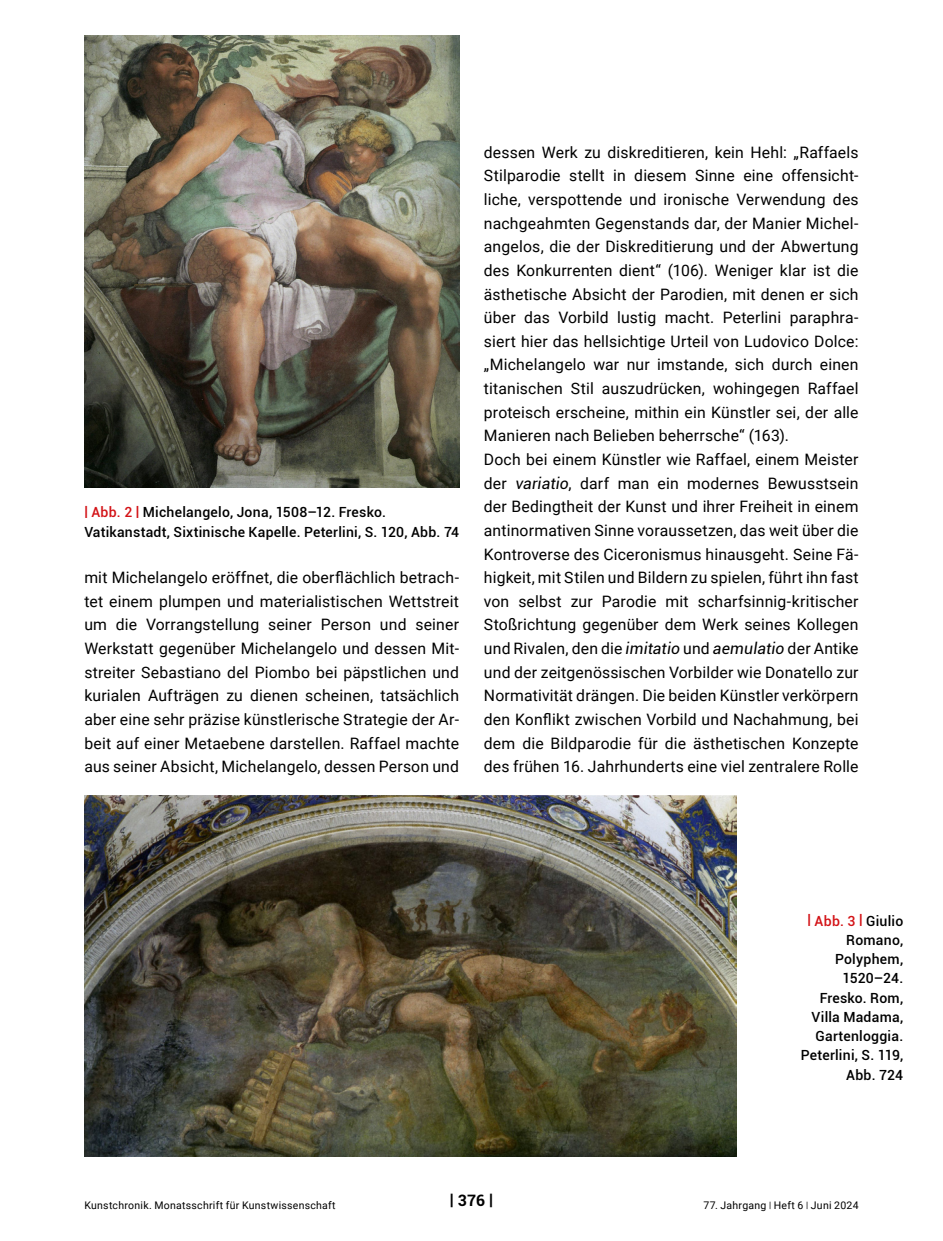
<style>
.page{position:relative;width:943px;height:1241px;background:#fff}
.page>*{position:absolute;margin:0;border:0;box-sizing:border-box;transform-origin:0 0}
.Fließtext{font:15.75px/23.6px "Roboto";letter-spacing:.01em;color:#000;text-align:justify}
.t1{font:700 15.75px "Roboto";color:#000}
.t2{font:500 14px/19.2px "Roboto";letter-spacing:.015em;color:#000}
.t3{font:10.5px "Roboto";letter-spacing:.025em;color:#000}
.s1{font-weight:700;color:#d31216}
.s2{color:#d31216}
.s3{font-style:italic}
.s4{font-size:8.75px}
</style>
<div class="page">
<img style="left:84px;top:35px;width:375px;height:452px">
<img style="left:85px;top:795px;width:651px;height:361px">
<p class="t2" style="left:84px;top:502px;width:376px"><span class="s1">|</span> <span class="s2">Abb. 2</span> <span class="s1">|</span> Michelangelo, Jona, 1508–12. Fresko.<br>Vatikanstadt, Sixtinische Kapelle. Peterlini, S. 120, Abb. 74</p>
<p class="Fließtext" style="left:84px;top:565px;width:376px">mit Michelangelo eröffnet, die oberflächlich betrach&shy;tet einem plumpen und materialistischen Wettstreit um die Vorrangstellung seiner Person und seiner Werkstatt gegenüber Michelangelo und dessen Mit&shy;streiter Sebastiano del Piombo bei päpstlichen und kurialen Aufträgen zu dienen scheinen, tatsächlich aber eine sehr präzise künstlerische Strategie der Ar&shy;beit auf einer Metaebene darstellen. Raffael machte aus seiner Absicht, Michelangelo, dessen Person und</p>
<p class="Fließtext" style="left:484px;top:140px;width:376px">dessen Werk zu diskreditieren, kein Hehl: „Raffaels Stilparodie stellt in diesem Sinne eine offensicht&shy;liche, verspottende und ironische Verwendung des nachgeahmten Gegenstands dar, der Manier Michel&shy;angelos, die der Diskreditierung und der Abwertung des Konkurrenten dient“ (106). Weniger klar ist die ästhetische Absicht der Parodien, mit denen er sich über das Vorbild lustig macht. Peterlini paraphra&shy;siert hier das hellsichtige Urteil von Ludovico Dolce: „Michelangelo war nur imstande, sich durch einen titanischen Stil auszudrücken, wohingegen Raffael proteisch erscheine, mithin ein Künstler sei, der alle Manieren nach Belieben beherrsche“ (163).</p>
<p class="Fließtext" style="left:484px;top:447px;width:376px">Doch bei einem Künstler wie Raffael, einem Meister der <span class="s3">variatio</span>, darf man ein modernes Bewusstsein der Bedingtheit der Kunst und ihrer Freiheit in einem antinormativen Sinne voraussetzen, das weit über die Kontroverse des Ciceronismus hinausgeht. Seine Fä&shy;higkeit, mit Stilen und Bildern zu spielen, führt ihn fast von selbst zur Parodie mit scharfsinnig-kritischer Stoßrichtung gegenüber dem Werk seines Kollegen und Rivalen, den die <span class="s3">imitatio</span> und <span class="s3">aemulatio</span> der Antike und der zeitgenössischen Vorbilder wie Donatello zur Normativität drängen. Die beiden Künstler verkörpern den Konflikt zwischen Vorbild und Nachahmung, bei dem die Bildparodie für die ästhetischen Konzepte des frühen 16. Jahrhunderts eine viel zentralere Rolle</p>
<p class="t2" style="left:800px;top:910px;width:104px;text-align:right"><span class="s1">|</span> <span class="s2">Abb. 3</span> <span class="s1">|</span> Giulio<br>Romano,<br>Polyphem,<br>1520–24.<br>Fresko. Rom,<br>Villa Madama,<br>Gartenloggia.<br>Peterlini, S. 119,<br>Abb. 724</p>
<p class="t1" style="left:450px;top:1189px;width:45px">| 376 |</p>
<p class="t3" style="left:84px;top:1197px;width:253px">Kunstchronik. Monatsschrift für Kunstwissenschaft</p>
<p class="t3" style="left:703px;top:1197px;width:157px">77. Jahrgang <span class="s4">|</span> Heft 6 <span class="s4">|</span> Juni 2024</p>
</div>
